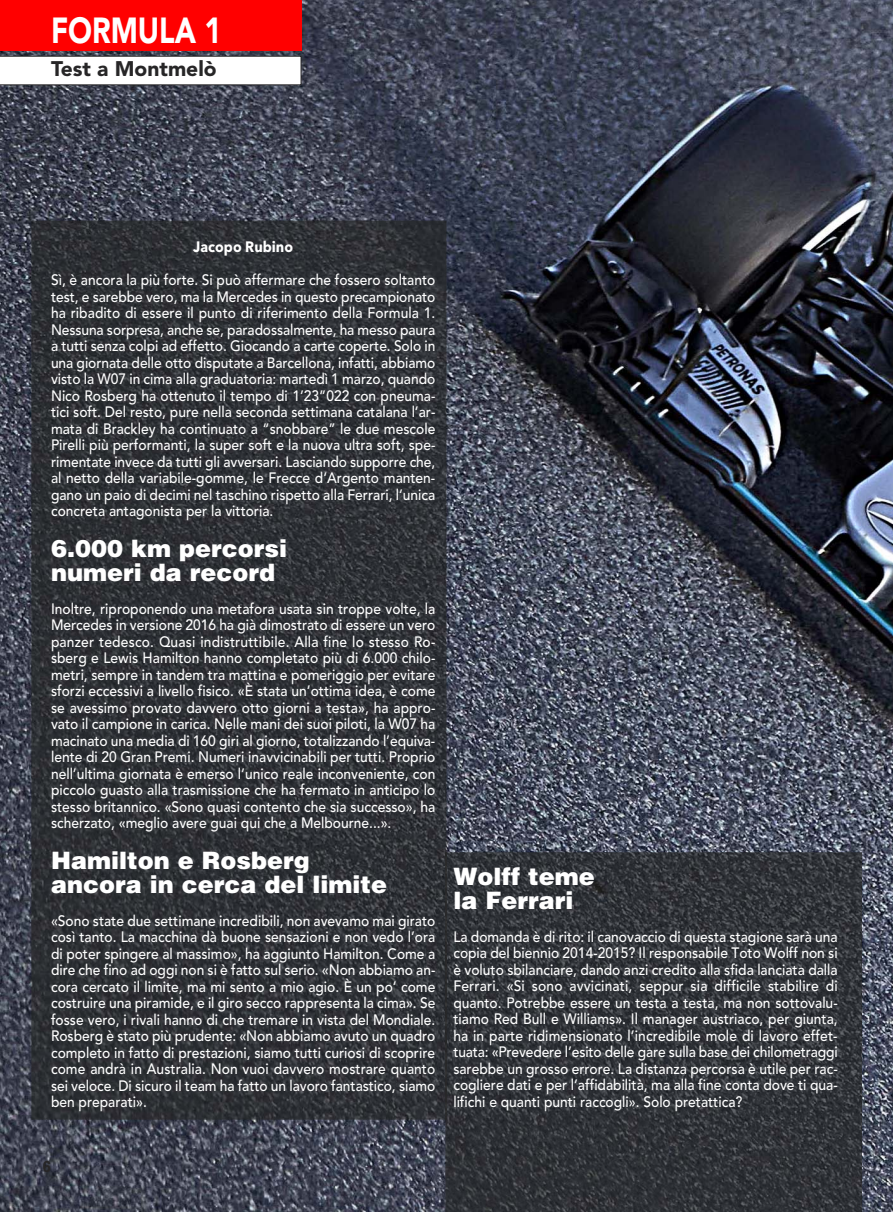
<style>
.page{position:relative;width:893px;height:1212px;background:#fff}
.page>*{position:absolute;margin:0;border:0;box-sizing:border-box;transform-origin:0 0}
.t1{font:900 36px "Avenir";color:#fff;scale:.8 1}
.t2{font:900 24px/24px "Helvetica LT Std";color:#fff}
.t3{font:900 21px "Avenir";color:#272627}
.t4{font:16.5px "ITC Franklin Gothic Std Dm Cd";color:#272627}
.t5{font:500 15px/16.5px "Avenir";color:#fff;text-align:justify;scale:.92 1}
.t6{font:700 15px "Avenir Next";color:#fff;scale:.92 1}
</style>
<div class="page">
<img style="left:0;top:0;width:893px;height:1212px">
<svg style="left:0;top:56px;width:301px;height:29px"></svg>
<div style="left:0;top:0;width:301px;height:51px;background:#f00"></div>
<img style="left:31px;top:221px;width:415px;height:898px">
<img style="left:445px;top:852px;width:417px;height:360px">
<img style="left:445px;top:852px;width:1px;height:267px">
<h1 class="t1" style="left:51px;top:16px;width:215px">FORMULA 1</h1>
<h3 class="t3" style="left:51px;top:60px;width:167px">Test a Montmelò</h3>
<p class="t6" style="left:193px;top:238px;width:110px">Jacopo Rubino</p>
<p class="t5" style="left:51px;top:273px;width:419px">Sì, è ancora la più forte. Si può affermare che fossero soltanto test, e sarebbe vero, ma la Mercedes in questo precampionato ha ribadito di essere il punto di riferimento della Formula 1.<br>Nessuna sorpresa, anche se, paradossalmente, ha messo paura a tutti senza colpi ad effetto. Giocando a carte coperte. Solo in una giornata delle otto disputate a Barcellona, infatti, abbiamo visto la W07 in cima alla graduatoria: martedì 1 marzo, quando Nico Rosberg ha ottenuto il tempo di 1’23”022 con pneuma&shy;tici soft. Del resto, pure nella seconda settimana catalana l’ar&shy;mata di Brackley ha continuato a “snobbare” le due mescole Pirelli più performanti, la super soft e la nuova ultra soft, spe&shy;rimentate invece da tutti gli avversari. Lasciando supporre che, al netto della variabile-gomme, le Frecce d’Argento manten&shy;gano un paio di decimi nel taschino rispetto alla Ferrari, l’unica concreta antagonista per la vittoria.</p>
<h2 class="t2" style="left:51px;top:538px;width:238px">6.000 km percorsi numeri da record</h2>
<p class="t5" style="left:51px;top:602px;width:419px">Inoltre, riproponendo una metafora usata sin troppe volte, la Mercedes in versione 2016 ha già dimostrato di essere un vero panzer tedesco. Quasi indistruttibile. Alla fine lo stesso Ro&shy;sberg e Lewis Hamilton hanno completato più di 6.000 chilo&shy;metri, sempre in tandem tra mattina e pomeriggio per evitare sforzi eccessivi a livello fisico. «È stata un’ottima idea, è come se avessimo provato davvero otto giorni a testa», ha appro&shy;vato il campione in carica. Nelle mani dei suoi piloti, la W07 ha macinato una media di 160 giri al giorno, totalizzando l’equiva&shy;lente di 20 Gran Premi. Numeri inavvicinabili per tutti. Proprio nell’ultima giornata è emerso l’unico reale inconveniente, con piccolo guasto alla trasmissione che ha fermato in anticipo lo stesso britannico. «Sono quasi contento che sia successo», ha scherzato, «meglio avere guai qui che a Melbourne...».</p>
<h2 class="t2" style="left:51px;top:850px;width:337px">Hamilton e Rosberg ancora in cerca del limite</h2>
<p class="t5" style="left:51px;top:914px;width:419px">«Sono state due settimane incredibili, non avevamo mai girato così tanto. La macchina dà buone sensazioni e non vedo l’ora di poter spingere al massimo», ha aggiunto Hamilton. Come a dire che fino ad oggi non si è fatto sul serio. «Non abbiamo an&shy;cora cercato il limite, ma mi sento a mio agio. È un po’ come costruire una piramide, e il giro secco rappresenta la cima». Se fosse vero, i rivali hanno di che tremare in vista del Mondiale.<br>Rosberg è stato più prudente: «Non abbiamo avuto un quadro completo in fatto di prestazioni, siamo tutti curiosi di scoprire come andrà in Australia. Non vuoi davvero mostrare quanto sei veloce. Di sicuro il team ha fatto un lavoro fantastico, siamo ben preparati».</p>
<h2 class="t2" style="left:453px;top:866px;width:143px">Wolff teme la Ferrari</h2>
<p class="t5" style="left:453px;top:930px;width:419px">La domanda è di rito: il canovaccio di questa stagione sarà una copia del biennio 2014-2015? Il responsabile Toto Wolff non si è voluto sbilanciare, dando anzi credito alla sfida lanciata dalla Ferrari. «Si sono avvicinati, seppur sia difficile stabilire di quanto. Potrebbe essere un testa a testa, ma non sottovalu&shy;tiamo Red Bull e Williams». Il manager austriaco, per giunta, ha in parte ridimensionato l’incredibile mole di lavoro effet&shy;tuata: «Prevedere l’esito delle gare sulla base dei chilometraggi sarebbe un grosso errore. La distanza percorsa è utile per rac&shy;cogliere dati e per l’affidabilità, ma alla fine conta dove ti qua&shy;lifichi e quanti punti raccogli». Solo pretattica?</p>
<p class="t4" style="left:43px;top:1156px;width:10px">6</p>
</div>
